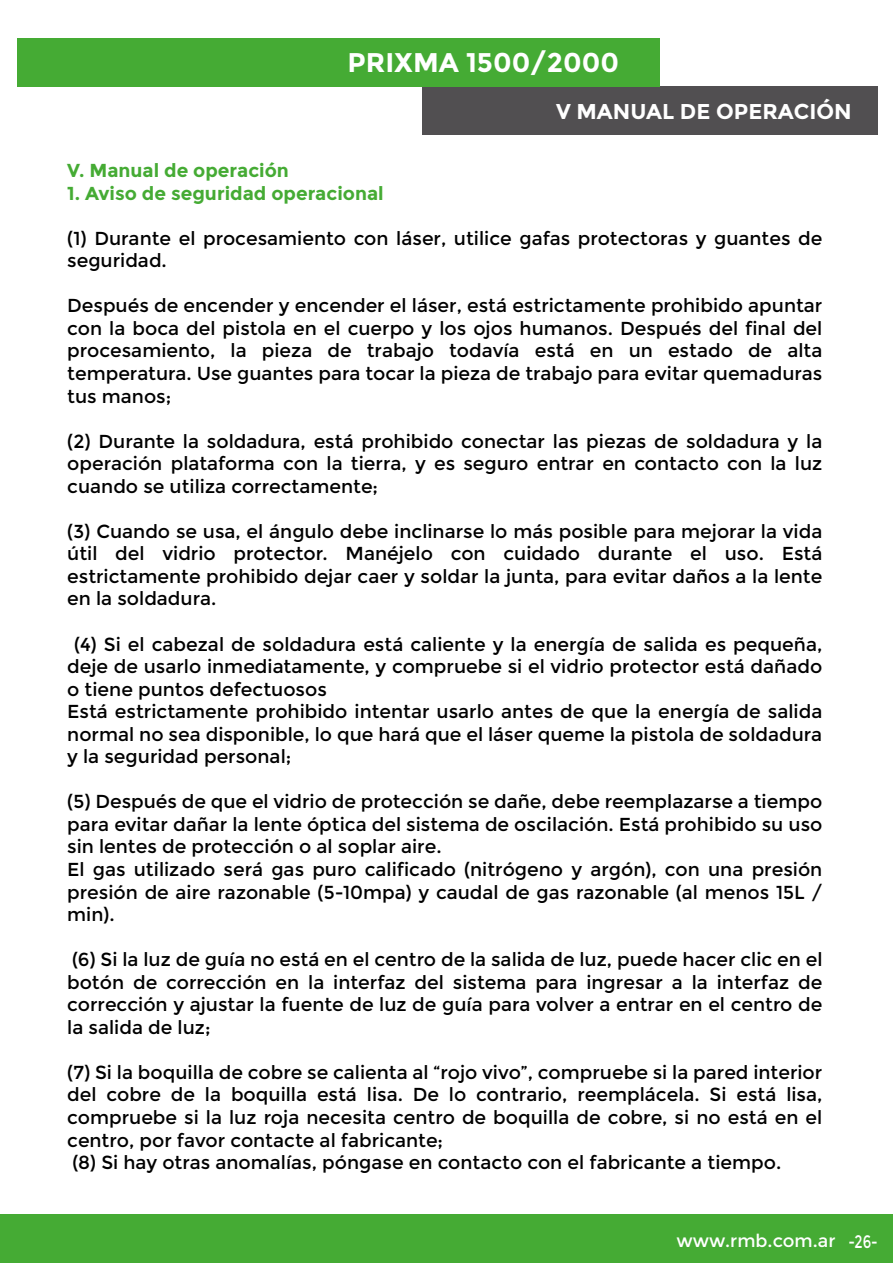
<style>
.page{position:relative;width:893px;height:1263px;background:#fff}
.page>*{position:absolute;margin:0;border:0;box-sizing:border-box;transform-origin:0 0}
.t1{font:700 27px "Montserrat";color:#fff}
.t2{font:700 21.45px "Montserrat";color:#fff}
.t3{font:18.75px/22.5px "Montserrat";color:#000}
.t4{font:700 18.75px "Montserrat";color:#45ab34}
.t5{font:18px "Montserrat";color:#fff}
</style>
<div class="page">
<div style="left:0;top:1215px;width:893px;height:48px;background:#45ab34"></div>
<div style="left:423px;top:87px;width:455px;height:48px;background:#514f51"></div>
<div style="left:18px;top:38px;width:642px;height:48px;background:#45ab34"></div>
<h1 class="t1" style="left:348px;top:46px;width:273px">PRIXMA 1500/2000</h1>
<h1 class="t1" style="left:363px;top:53px;width:277px">SOLDADORA LÁSER</h1>
<h1 class="t1" style="left:370px;top:53px;width:277px">SOLDADORA LÁSER</h1>
<p class="t2" style="left:556px;top:98px;width:297px">V MANUAL DE OPERACIÓN</p>
<p class="t4" style="left:67px;top:159px;width:223px">V. Manual de operación</p>
<p class="t4" style="left:67px;top:182px;width:318px">1. Aviso de seguridad operacional</p>
<p class="t3" style="left:67px;top:227px;width:757px">(1) Durante el procesamiento con láser, utilice gafas protectoras y guantes de seguridad.</p>
<p class="t3" style="left:67px;top:295px;width:757px;text-align:justify">Después de encender y encender el láser, está estrictamente prohibido apuntar con la boca del pistola en el cuerpo y los ojos humanos. Después del final del procesamiento, la pieza de trabajo todavía está en un estado de alta temperatura. Use guantes para tocar la pieza de trabajo para evitar quemaduras tus manos;</p>
<p class="t3" style="left:67px;top:430px;width:757px;text-align:justify">(2) Durante la soldadura, está prohibido conectar las piezas de soldadura y la operación plataforma con la tierra, y es seguro entrar en contacto con la luz cuando se utiliza correctamente;</p>
<p class="t3" style="left:67px;top:520px;width:757px;text-align:justify">(3) Cuando se usa, el ángulo debe inclinarse lo más posible para mejorar la vida útil del vidrio protector. Manéjelo con cuidado durante el uso. Está estrictamente prohibido dejar caer y soldar la junta, para evitar daños a la lente en la soldadura.</p>
<p class="t3" style="left:67px;top:633px;width:757px;text-indent:7px">(4) Si el cabezal de soldadura está caliente y la energía de salida es pequeña, deje de usarlo inmediatamente, y compruebe si el vidrio protector está dañado o tiene puntos defectuosos<br>Está estrictamente prohibido intentar usarlo antes de que la energía de salida normal no sea disponible, lo que hará que el láser queme la pistola de soldadura y la seguridad personal;</p>
<p class="t3" style="left:67px;top:791px;width:757px">(5) Después de que el vidrio de protección se dañe, debe reemplazarse a tiempo para evitar dañar la lente óptica del sistema de oscilación. Está prohibido su uso sin lentes de protección o al soplar aire.<br>El gas utilizado será gas puro calificado (nitrógeno y argón), con una presión presión de aire razonable (5-10mpa) y caudal de gas razonable (al menos 15L / min).</p>
<p class="t3" style="left:67px;top:948px;width:757px;text-align:justify">(6) Si la luz de guía no está en el centro de la salida de luz, puede hacer clic en el botón de corrección en la interfaz del sistema para ingresar a la interfaz de corrección y ajustar la fuente de luz de guía para volver a entrar en el centro de la salida de luz;</p>
<p class="t3" style="left:67px;top:1061px;width:757px">(7) Si la boquilla de cobre se calienta al “rojo vivo”, compruebe si la pared interior del cobre de la boquilla está lisa. De lo contrario, reemplácela. Si está lisa, compruebe si la luz roja necesita centro de boquilla de cobre, si no está en el centro, por favor contacte al fabricante;<br>(8) Si hay otras anomalías, póngase en contacto con el fabricante a tiempo.</p>
<p class="t5" style="left:676px;top:1230px;width:203px">www.rmb.com.ar -26-</p>
</div>
